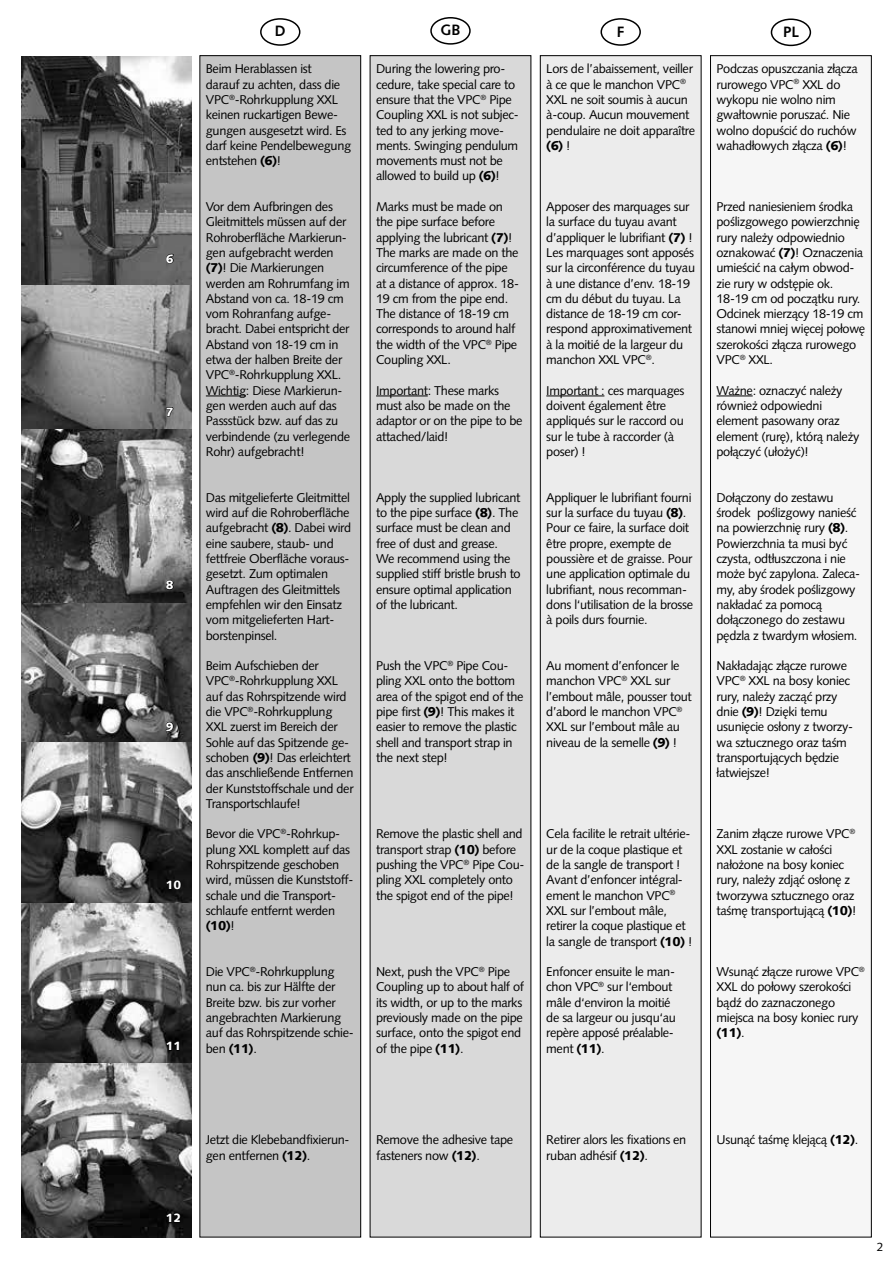
<style>
.page{position:relative;width:893px;height:1263px;background:#fff}
.page>*{position:absolute;margin:0;border:0;box-sizing:border-box;transform-origin:0 0}
.t1{font:700 15px "Syntax LTCE";color:#000}
.t2{font:12.75px/15.3px "Syntax LTCE";letter-spacing:-.025em;color:#000}
.t3{font:900 12px "Syntax LT Std";color:#fff}
.t4{font:12px "Syntax LTCE";color:#000}
.s1{font-weight:900}
</style>
<div class="page">
<img style="left:21px;top:56px;width:170px;height:687px">
<div style="left:200px;top:56px;width:161px;height:1181px;background:#c5c5c5"></div>
<div style="left:199px;top:55px;width:162px;height:1182px;border:1px solid #000"></div>
<div style="left:540px;top:56px;width:161px;height:1181px;background:#ececec"></div>
<div style="left:540px;top:55px;width:161px;height:1182px;border:1px solid #000"></div>
<div style="left:370px;top:56px;width:161px;height:1181px;background:#d9d9d9"></div>
<div style="left:710px;top:56px;width:161px;height:1181px;background:#f6f6f6"></div>
<div style="left:710px;top:55px;width:162px;height:1182px;border:1px solid #000"></div>
<div style="left:260px;top:18px;width:40px;height:28px;border:2px solid #000;border-radius:50%"></div>
<div style="left:600px;top:18px;width:41px;height:28px;border:2px solid #000;border-radius:50%"></div>
<div style="left:430px;top:17px;width:41px;height:28px;border:2px solid #000;border-radius:50%"></div>
<div style="left:771px;top:19px;width:40px;height:27px;border:2px solid #000;border-radius:50%"></div>
<hr style="left:716px;top:396px;width:37px;height:1px;background:#000">
<hr style="left:206px;top:396px;width:40px;height:1px;background:#000">
<hr style="left:376px;top:396px;width:52px;height:1px;background:#000">
<hr style="left:546px;top:396px;width:58px;height:1px;background:#000">
<svg style="left:166px;top:254px;width:8px;height:10px"></svg>
<svg style="left:166px;top:407px;width:8px;height:10px"></svg>
<svg style="left:166px;top:580px;width:8px;height:10px"></svg>
<svg style="left:166px;top:721px;width:8px;height:11px"></svg>
<img style="left:21px;top:743px;width:170px;height:320px">
<svg style="left:166px;top:880px;width:16px;height:10px"></svg>
<svg style="left:166px;top:1041px;width:14px;height:10px"></svg>
<img style="left:21px;top:1063px;width:170px;height:174px">
<svg style="left:166px;top:1213px;width:15px;height:10px"></svg>
<p class="t3" style="left:166px;top:252px;width:9px">6</p>
<p class="t3" style="left:166px;top:405px;width:9px">7</p>
<p class="t3" style="left:166px;top:578px;width:9px">8</p>
<p class="t3" style="left:166px;top:720px;width:9px">9</p>
<p class="t3" style="left:166px;top:878px;width:17px">10</p>
<p class="t3" style="left:166px;top:1039px;width:17px">11</p>
<p class="t1" style="left:275px;top:22px;width:12px">D</p>
<p class="t1" style="left:440px;top:21px;width:21px">GB</p>
<p class="t1" style="left:617px;top:23px;width:9px">F</p>
<p class="t1" style="left:783px;top:24px;width:17px">PL</p>
<p class="t2" style="left:716px;top:61px;width:143px">Podczas opuszczania złącza rurowego VPC<sup>®</sup> XXL do wykopu nie wolno nim gwałtownie poruszać. Nie wolno dopuścić do ruchów wahadłowych złącza <span class="s1">(6)</span>!</p>
<p class="t2" style="left:206px;top:61px;width:147px">Beim Herablassen ist<br>darauf zu achten, dass die<br>VPC<sup>®</sup>-Rohrkupplung XXL keinen ruckartigen Bewe&shy;gungen ausgesetzt wird. Es darf keine Pendelbewegung entstehen <span class="s1">(6)</span>!</p>
<p class="t2" style="left:206px;top:199px;width:146px">Vor dem Aufbringen des<br>Gleitmittels müssen auf der<br>Rohroberfläche Markierun&shy;gen aufgebracht werden <span class="s1">(7)</span>! Die Markierungen werden am Rohrumfang im<br>Abstand von ca. 18-19 cm vom Rohranfang aufge&shy;bracht. Dabei entspricht der<br>Abstand von 18-19 cm in etwa der halben Breite der<br>VPC<sup>®</sup>-Rohrkupplung XXL.<br>Wichtig: Diese Markierun&shy;gen werden auch auf das<br>Passstück bzw. auf das zu verbindende (zu verlegende<br>Rohr) aufgebracht!</p>
<p class="t2" style="left:206px;top:490px;width:147px">Das mitgelieferte Gleitmittel wird auf die Rohroberfläche aufgebracht <span class="s1">(8)</span>. Dabei wird eine saubere, staub- und fettfreie Oberfläche voraus&shy;gesetzt. Zum optimalen<br>Auftragen des Gleitmittels empfehlen wir den Einsatz vom mitgelieferten Hart&shy;borstenpinsel.</p>
<p class="t2" style="left:206px;top:658px;width:149px">Beim Aufschieben der<br>VPC<sup>®</sup>-Rohrkupplung XXL auf das Rohrspitzende wird die VPC<sup>®</sup>-Rohrkupplung<br>XXL zuerst im Bereich der<br>Sohle auf das Spitzende ge&shy;schoben <span class="s1">(9)</span>! Das erleichtert das anschließende Entfernen der Kunststoffschale und der<br>Transportschlaufe!</p>
<p class="t2" style="left:206px;top:826px;width:149px">Bevor die VPC<sup>®</sup>-Rohrkup&shy;plung XXL komplett auf das<br>Rohrspitzende geschoben wird, müssen die Kunststoff&shy;schale und die Transport&shy;schlaufe entfernt werden <span class="s1">(10)</span>!</p>
<p class="t2" style="left:206px;top:964px;width:149px">Die VPC<sup>®</sup>-Rohrkupplung nun ca. bis zur Hälfte der<br>Breite bzw. bis zur vorher angebrachten Markierung auf das Rohrspitzende schie&shy;ben <span class="s1">(11)</span>.</p>
<p class="t2" style="left:376px;top:61px;width:144px">During the lowering pro&shy;cedure, take special care to ensure that the VPC<sup>®</sup> Pipe<br>Coupling XXL is not subjec&shy;ted to any jerking move&shy;ments. Swinging pendulum movements must not be allowed to build up <span class="s1">(6)</span>!</p>
<p class="t2" style="left:376px;top:199px;width:144px">Marks must be made on the pipe surface before applying the lubricant <span class="s1">(7)</span>!<br>The marks are made on the circumference of the pipe at a distance of approx. 18-<br>19 cm from the pipe end.<br>The distance of 18-19 cm corresponds to around half the width of the VPC<sup>®</sup> Pipe<br>Coupling XXL.</p>
<p class="t2" style="left:376px;top:383px;width:148px">Important: These marks must also be made on the adaptor or on the pipe to be attached/laid!</p>
<p class="t2" style="left:546px;top:61px;width:150px">Lors de l’abaissement, veiller à ce que le manchon VPC<sup>®<br></sup>XXL ne soit soumis à aucun à-coup. Aucun mouvement pendulaire ne doit apparaître <span class="s1">(6)</span> !</p>
<p class="t2" style="left:546px;top:199px;width:150px">Apposer des marquages sur la surface du tuyau avant d’appliquer le lubrifiant <span class="s1">(7)</span> !<br>Les marquages sont apposés sur la circonférence du tuyau à une distance d’env. 18-19 cm du début du tuyau. La distance de 18-19 cm cor&shy;respond approximativement à la moitié de la largeur du manchon XXL VPC<sup>®</sup>.</p>
<p class="t2" style="left:546px;top:383px;width:140px">Important : ces marquages doivent également être appliqués sur le raccord ou sur le tube à raccorder (à poser) !</p>
<p class="t2" style="left:546px;top:490px;width:148px">Appliquer le lubrifiant fourni sur la surface du tuyau <span class="s1">(8)</span>.<br>Pour ce faire, la surface doit être propre, exempte de poussière et de graisse. Pour une application optimale du lubrifiant, nous recomman&shy;dons l‘utilisation de la brosse à poils durs fournie.</p>
<p class="t2" style="left:546px;top:658px;width:147px">Au moment d’enfoncer le manchon VPC<sup>®</sup> XXL sur l’embout mâle, pousser tout d’abord le manchon VPC<sup>®<br></sup>XXL sur l’embout mâle au niveau de la semelle <span class="s1">(9)</span> !</p>
<p class="t2" style="left:716px;top:199px;width:150px">Przed naniesieniem środka poślizgowego powierzchnię rury należy odpowiednio oznakować <span class="s1">(7)</span>! Oznaczenia umieścić na całym obwod&shy;zie rury w odstępie ok.<br>18-19 cm od początku rury.<br>Odcinek mierzący 18-19 cm stanowi mniej więcej połowę szerokości złącza rurowego<br>VPC<sup>®</sup> XXL.</p>
<p class="t2" style="left:716px;top:383px;width:144px">Ważne: oznaczyć należy również odpowiedni element pasowany oraz element (rurę), którą należy połączyć (ułożyć)!</p>
<p class="t2" style="left:716px;top:490px;width:145px">Dołączony do zestawu środek poślizgowy nanieść na powierzchnię rury <span class="s1">(8)</span>.<br>Powierzchnia ta musi być czysta, odtłuszczona i nie może być zapylona. Zaleca&shy;my, aby środek poślizgowy nakładać za pomocą dołączonego do zestawu pędzla z twardym włosiem.</p>
<p class="t2" style="left:716px;top:658px;width:138px">Nakładając złącze rurowe<br>VPC<sup>®</sup> XXL na bosy koniec rury, należy zacząć przy dnie <span class="s1">(9)</span>! Dzięki temu usunięcie osłony z tworzy&shy;wa sztucznego oraz taśm transportujących będzie łatwiejsze!</p>
<p class="t2" style="left:376px;top:490px;width:146px">Apply the supplied lubricant to the pipe surface <span class="s1">(8)</span>. The surface must be clean and free of dust and grease.<br>We recommend using the supplied stiff bristle brush to ensure optimal application of the lubricant.</p>
<p class="t2" style="left:376px;top:658px;width:149px">Push the VPC<sup>®</sup> Pipe Cou&shy;pling XXL onto the bottom area of the spigot end of the pipe first <span class="s1">(9)</span>! This makes it easier to remove the plastic shell and transport strap in the next step!</p>
<p class="t2" style="left:546px;top:826px;width:147px">Cela facilite le retrait ultérie&shy;ur de la coque plastique et de la sangle de transport !<br>Avant d’enfoncer intégral&shy;ement le manchon VPC<sup>®<br></sup>XXL sur l’embout mâle, retirer la coque plastique et la sangle de transport <span class="s1">(10)</span> !</p>
<p class="t2" style="left:546px;top:964px;width:131px">Enfoncer ensuite le man&shy;chon VPC<sup>®</sup> sur l‘embout mâle d‘environ la moitié de sa largeur ou jusqu‘au repère apposé préalable&shy;ment <span class="s1">(11)</span>.</p>
<p class="t2" style="left:376px;top:826px;width:150px">Remove the plastic shell and transport strap <span class="s1">(10)</span> before pushing the VPC<sup>®</sup> Pipe Cou&shy;pling XXL completely onto the spigot end of the pipe!</p>
<p class="t2" style="left:716px;top:826px;width:141px">Zanim złącze rurowe VPC<sup>®<br></sup>XXL zostanie w całości nałożone na bosy koniec rury, należy zdjąć osłonę z tworzywa sztucznego oraz taśmę transportującą <span class="s1">(10)</span>!</p>
<p class="t2" style="left:376px;top:964px;width:150px">Next, push the VPC<sup>®</sup> Pipe<br>Coupling up to about half of its width, or up to the marks previously made on the pipe surface, onto the spigot end of the pipe <span class="s1">(11)</span>.</p>
<p class="t2" style="left:716px;top:964px;width:150px">Wsunąć złącze rurowe VPC<sup>®<br></sup>XXL do połowy szerokości bądź do zaznaczonego miejsca na bosy koniec rury <span class="s1">(11)</span>.</p>
<p class="t3" style="left:166px;top:1211px;width:17px">12</p>
<p class="t2" style="left:206px;top:1132px;width:145px">Jetzt die Klebebandfixierun&shy;gen entfernen <span class="s1">(12)</span>.</p>
<p class="t2" style="left:376px;top:1132px;width:139px">Remove the adhesive tape fasteners now <span class="s1">(12)</span>.</p>
<p class="t2" style="left:546px;top:1132px;width:142px">Retirer alors les fixations en ruban adhésif <span class="s1">(12)</span>.</p>
<p class="t2" style="left:716px;top:1132px;width:143px">Usunąć taśmę klejącą <span class="s1">(12)</span>.</p>
<p class="t4" style="left:877px;top:1240px;width:8px">2</p>
</div>
